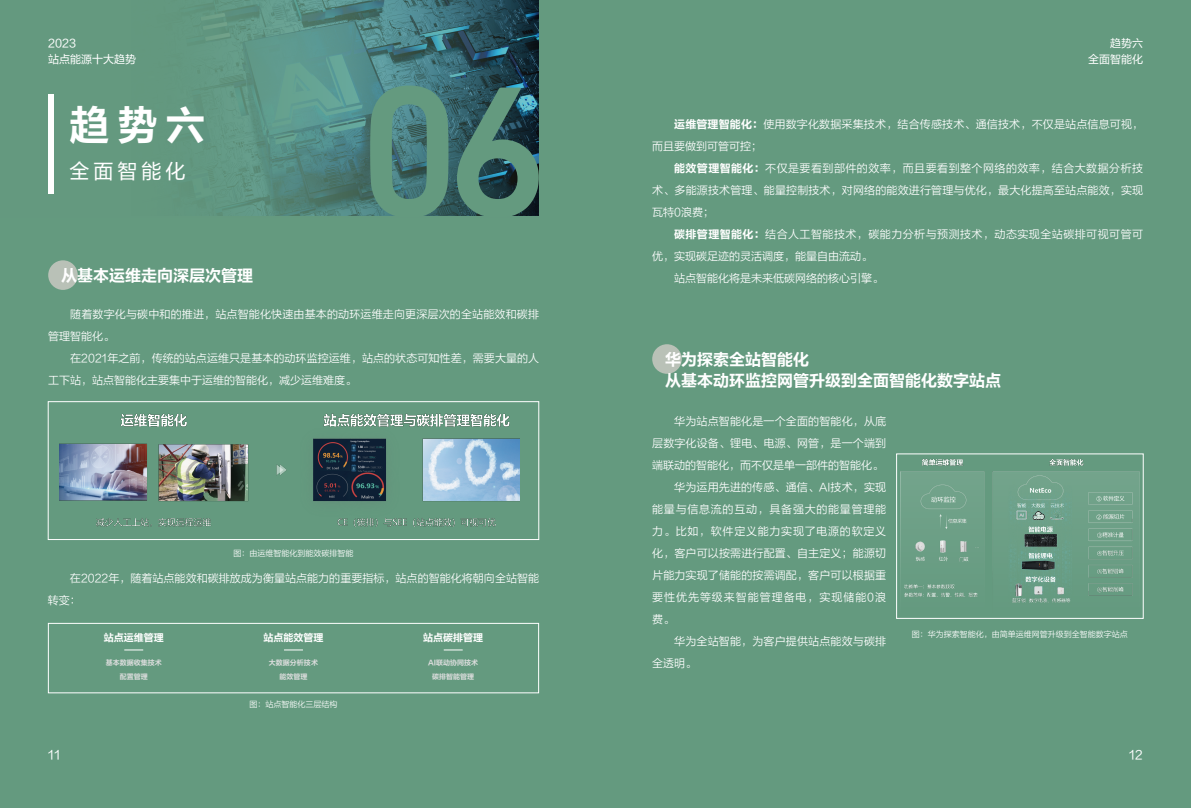
<style>
.page{position:relative;width:1191px;height:808px;background:#649a7f}
.page>*{position:absolute;margin:0;border:0;box-sizing:border-box;transform-origin:0 0}
.t1{font:500 188.6px "DIN Next LT Pro";color:#649a7f}
.t2{font:40px "FZLTCHJW GB1 0";color:#fff}
.t3{font:20px "FZLTHJW GB1 0";letter-spacing:.2em;color:#fff}
.t4{font:16px/21px "FZLTCHJW GB1 0";color:#fff}
.t5{font:12px "FZLTHJW GB1 0";color:#fff}
.t6{font:11px/22px "FZLTXIHJW GB1 0";letter-spacing:.015em;color:#fff}
.t7{font:11px "FZLTXIHJW GB1 0";letter-spacing:.04em;color:#fff}
.t8{font:11px "FZLTXIHJW GB1 0";letter-spacing:.065em;color:#fff}
.t9{font:11px "FZLTXIHJW GB1 0";letter-spacing:.085em;color:#fff}
.t10{font:11px/16px "FZLTHJW GB1 0";color:#fff;text-align:right}
.t11{font:10px "FZLTCHJW GB1 0";color:#fff}
.t12{font:8px "FZLTXIHJW GB1 0";color:#fff}
.t13{font:7px/14.3px "FZLTCHJW GB1 0";color:#dcdddd;text-align:center}
.s1{font-family:"FZLTCHJW GB1 0"}
</style>
<div class="page">
<div style="left:48px;top:401px;width:491px;height:139px;border:1px solid #fff"></div>
<div style="left:896px;top:453px;width:247px;height:166px;border:1px solid #fff"></div>
<div style="left:48px;top:260px;width:30px;height:30px;background:#b9c1b7;border-radius:50%"></div>
<svg style="left:207px;top:0;width:332px;height:216px"></svg>
<div style="left:652px;top:344px;width:30px;height:30px;background:#b9c1b7;border-radius:50%"></div>
<div style="left:48px;top:94px;width:6px;height:100px;background:#fff"></div>
<div style="left:48px;top:623px;width:491px;height:70px;border:1px solid #fff"></div>
<svg style="left:124px;top:649px;width:19px;height:1px"></svg>
<svg style="left:284px;top:649px;width:19px;height:1px"></svg>
<svg style="left:444px;top:649px;width:19px;height:1px"></svg>
<img style="left:900px;top:459px;width:239px;height:144px">
<img style="left:59px;top:413px;width:461px;height:114px">
<p class="t10" style="left:48px;top:36px;width:89px;text-align:left">2023<br>站点能源十大趋势</p>
<p class="t10" style="left:1088px;top:36px;width:56px">趋势六<br>全面智能化</p>
<h1 class="t1" style="left:357px;top:42px;width:193px">06</h1>
<h2 class="t2" style="left:70px;top:103px;width:137px">趋势六</h2>
<h3 class="t3" style="left:70px;top:160px;width:117px">全面智能化</h3>
<p class="t6" style="left:652px;top:114px;width:492px;text-indent:22px"><span class="s1">运维管理智能化：</span>使用数字化数据采集技术，结合传感技术、通信技术，不仅是站点信息可视，而且要做到可管可控；</p>
<p class="t6" style="left:652px;top:158px;width:492px;text-align:justify;text-indent:22px"><span class="s1">能效管理智能化：</span>不仅是要看到部件的效率，而且要看到整个网络的效率，结合大数据分析技术、多能源技术管理、能量控制技术，对网络的能效进行管理与优化，最大化提高至站点能效，实现瓦特0浪费；</p>
<p class="t7" style="left:674px;top:228px;width:470px"><span class="s1">碳排管理智能化：</span>结合人工智能技术，碳能力分析与预测技术，动态实现全站碳排可视可管可</p>
<p class="t6" style="left:652px;top:246px;width:221px">优，实现碳足迹的灵活调度，能量自由流动。</p>
<p class="t6" style="left:674px;top:268px;width:210px">站点智能化将是未来低碳网络的核心引擎。</p>
<h3 class="t4" style="left:61px;top:266px;width:193px">从基本运维走向深层次管理</h3>
<p class="t6" style="left:48px;top:304px;width:492px;text-indent:22px">随着数字化与碳中和的推进，站点智能化快速由基本的动环运维走向更深层次的全站能效和碳排管理智能化。</p>
<p class="t6" style="left:48px;top:348px;width:492px;text-indent:22px">在2021年之前，传统的站点运维只是基本的动环监控运维，站点的状态可知性差，需要大量的人工下站，站点智能化主要集中于运维的智能化，减少运维难度。</p>
<h3 class="t4" style="left:665px;top:349px;width:337px">华为探索全站智能化<br>从基本动环监控网管升级到全面智能化数字站点</h3>
<p class="t6" style="left:674px;top:411px;width:213px">华为站点智能化是一个全面的智能化，从底</p>
<p class="t6" style="left:652px;top:433px;width:235px">层数字化设备、锂电、电源、网管，是一个端到</p>
<p class="t6" style="left:652px;top:455px;width:232px">端联动的智能化，而不仅是单一部件的智能化。</p>
<p class="t6" style="left:674px;top:477px;width:213px">华为运用先进的传感、通信、AI技术，实现</p>
<p class="t8" style="left:652px;top:503px;width:235px">能量与信息流的互动，具备强大的能量管理能</p>
<p class="t8" style="left:652px;top:525px;width:235px">力。比如，软件定义能力实现了电源的软定义</p>
<p class="t6" style="left:652px;top:543px;width:235px">化，客户可以按需进行配置、自主定义；能源切</p>
<p class="t6" style="left:652px;top:565px;width:235px">片能力实现了储能的按需调配，客户可以根据重</p>
<p class="t9" style="left:652px;top:591px;width:235px">要性优先等级来智能管理备电，实现储能0浪</p>
<p class="t6" style="left:652px;top:609px;width:23px">费。</p>
<p class="t6" style="left:674px;top:631px;width:213px">华为全站智能，为客户提供站点能效与碳排</p>
<p class="t6" style="left:652px;top:653px;width:45px">全透明。</p>
<p class="t12" style="left:233px;top:549px;width:121px">图：由运维智能化到能效碳排智能</p>
<p class="t6" style="left:48px;top:567px;width:492px;text-indent:22px">在2022年，随着站点能效和碳排放成为衡量站点能力的重要指标，站点的智能化将朝向全站智能转变：</p>
<p class="t12" style="left:912px;top:629px;width:217px">图：华为探索智能化，由简单运维网管升级到全智能数字站点</p>
<p class="t11" style="left:263px;top:632px;width:61px">站点能效管理</p>
<p class="t13" style="left:269px;top:656px;width:50px">大数据分析技术能效管理</p>
<p class="t11" style="left:104px;top:632px;width:61px">站点运维管理</p>
<p class="t13" style="left:106px;top:656px;width:57px">基本数据收集技术配置管理</p>
<p class="t11" style="left:423px;top:632px;width:61px">站点碳排管理</p>
<p class="t13" style="left:428px;top:656px;width:52px">AI联动协同技术碳排智能管理</p>
<p class="t12" style="left:249px;top:700px;width:89px">图：站点智能化三层结构</p>
<p class="t5" style="left:48px;top:748px;width:14px">11</p>
<p class="t5" style="left:1129px;top:748px;width:15px">12</p>
</div>
